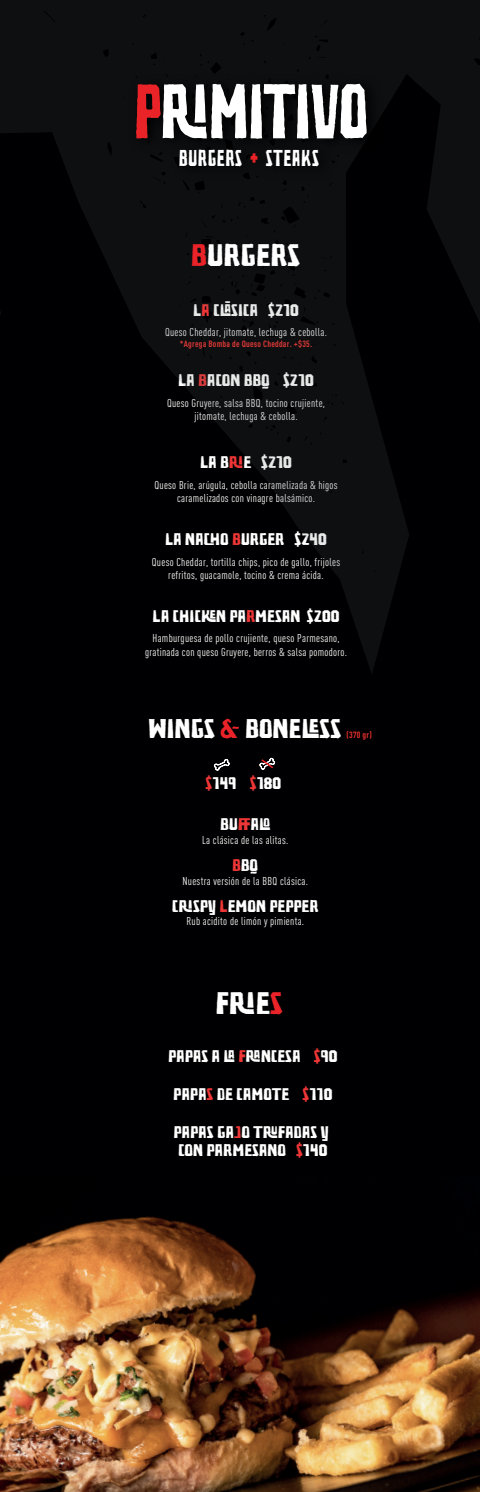
<style>
.page{position:relative;width:480px;height:1492px;background:#fff}
.page>*{position:absolute;margin:0;border:0;box-sizing:border-box;transform-origin:0 0}
.t1{font:72.22px "Ruina";letter-spacing:-.06em;color:#fff;scale:.74 1}
.t2{font:29.1px "Ruina";letter-spacing:-.04em;color:#fff}
.t3{font:25.28px "Ruina";letter-spacing:-.04em;color:#fff}
.t4{font:21.45px "Ruina";color:#fff;scale:.74 1}
.t5{font:15.75px/18.9px "Ruina";letter-spacing:-.04em;color:#fff}
.t6{font:condensed 11.25px/13.5px "DIN Pro";letter-spacing:.025em;color:#fff;text-align:center}
.t7{font:700 condensed 9px "DIN Pro";letter-spacing:.025em;color:#ee302e}
.s1{color:#ea2328}
.s2{color:#ee3636}
</style>
<div class="page">
<div style="left:0;top:0;width:479px;height:1289px;background:#000002"></div>
<svg style="left:214px;top:759px;width:15px;height:12px"></svg>
<svg style="left:259px;top:758px;width:16px;height:12px"></svg>
<svg style="left:0;top:0;width:479px;height:673px"></svg>
<img style="left:121px;top:65px;width:266px;height:110px">
<div style="left:168px;top:134px;width:176px;height:55px;background:#0b0c0d"></div>
<img style="left:0;top:1216px;width:479px;height:276px">
<h1 class="t1" style="left:132px;top:68px;width:321px"><span class="s1">P</span>RIMITIVO</h1>
<h3 class="t4" style="left:178px;top:145px;width:191px">BURGERS <span class="s1">+</span> STEAKS</h3>
<h2 class="t2" style="left:190px;top:238px;width:112px"><span class="s1">B</span>URGERS</h2>
<h3 class="t5" style="left:192px;top:300px;width:108px">L<span class="s2">A</span> CLÀSICA $210</h3>
<p class="t6" style="left:165px;top:325px;width:163px">Queso Cheddar, jitomate, lechuga &amp; cebolla.</p>
<p class="t7" style="left:180px;top:337px;width:134px">*Agrega Bomba de Queso Cheddar. +$35.</p>
<h3 class="t5" style="left:177px;top:371px;width:138px">LA <span class="s2">B</span>ACON BBQ $210</h3>
<p class="t6" style="left:167px;top:395px;width:159px">Queso Gruyere, salsa BBQ, tocino crujiente, jitomate, lechuga &amp; cebolla.</p>
<h3 class="t5" style="left:199px;top:453px;width:94px">LA B<span class="s2">RI</span>E $210</h3>
<p class="t6" style="left:154px;top:477px;width:184px">Queso Brie, arúgula, cebolla caramelizada &amp; higos caramelizados con vinagre balsámico.</p>
<h3 class="t5" style="left:165px;top:530px;width:164px">LA NACHO <span class="s2">B</span>URGER $240</h3>
<p class="t6" style="left:152px;top:554px;width:189px">Queso Cheddar, tortilla chips, pico de gallo, frijoles refritos, guacamole, tocino &amp; crema ácida.</p>
<h3 class="t5" style="left:152px;top:606px;width:189px">LA CHICKEN PA<span class="s2">R</span>MESAN $200</h3>
<p class="t6" style="left:145px;top:631px;width:203px">Hamburguesa de pollo crujiente, queso Parmesano, gratinada con queso Gruyere, berros &amp; salsa pomodoro.</p>
<h3 class="t3" style="left:148px;top:713px;width:195px">WINGS <span class="s1">&amp;</span> BONELESS</h3>
<h3 class="t5" style="left:205px;top:774px;width:78px"><span class="s2">$</span>149 <span class="s2">$</span>180</h3>
<p class="t7" style="left:346px;top:728px;width:27px">(370 gr)</p>
<h3 class="t5" style="left:219px;top:815px;width:53px">BU<span class="s2">FF</span>ALO</h3>
<p class="t6" style="left:202px;top:832px;width:88px">La clásica de las alitas.</p>
<h3 class="t5" style="left:232px;top:856px;width:28px"><span class="s2">B</span>BQ</h3>
<p class="t6" style="left:182px;top:873px;width:127px">Nuestra versión de la BBQ clásica.</p>
<h3 class="t5" style="left:171px;top:897px;width:149px">CRISPY <span class="s2">L</span>EMON PEPPER</h3>
<p class="t6" style="left:186px;top:914px;width:119px">Rub acidito de limón y pimienta.</p>
<h2 class="t2" style="left:214px;top:985px;width:70px">FRIE<span class="s1">S</span></h2>
<h3 class="t5" style="left:167px;top:1047px;width:172px">PAPAS A LA <span class="s2">F</span>RANCESA <span class="s2">$</span>90</h3>
<h3 class="t5" style="left:173px;top:1085px;width:161px">PAPA<span class="s2">S</span> DE CAMOTE <span class="s2">$</span>110</h3>
<h3 class="t5" style="left:173px;top:1122px;width:157px">PAPAS GA<span class="s2">J</span>O TRUFADAS Y<br>CON PARMESANO <span class="s2">$</span>140</h3>
</div>
